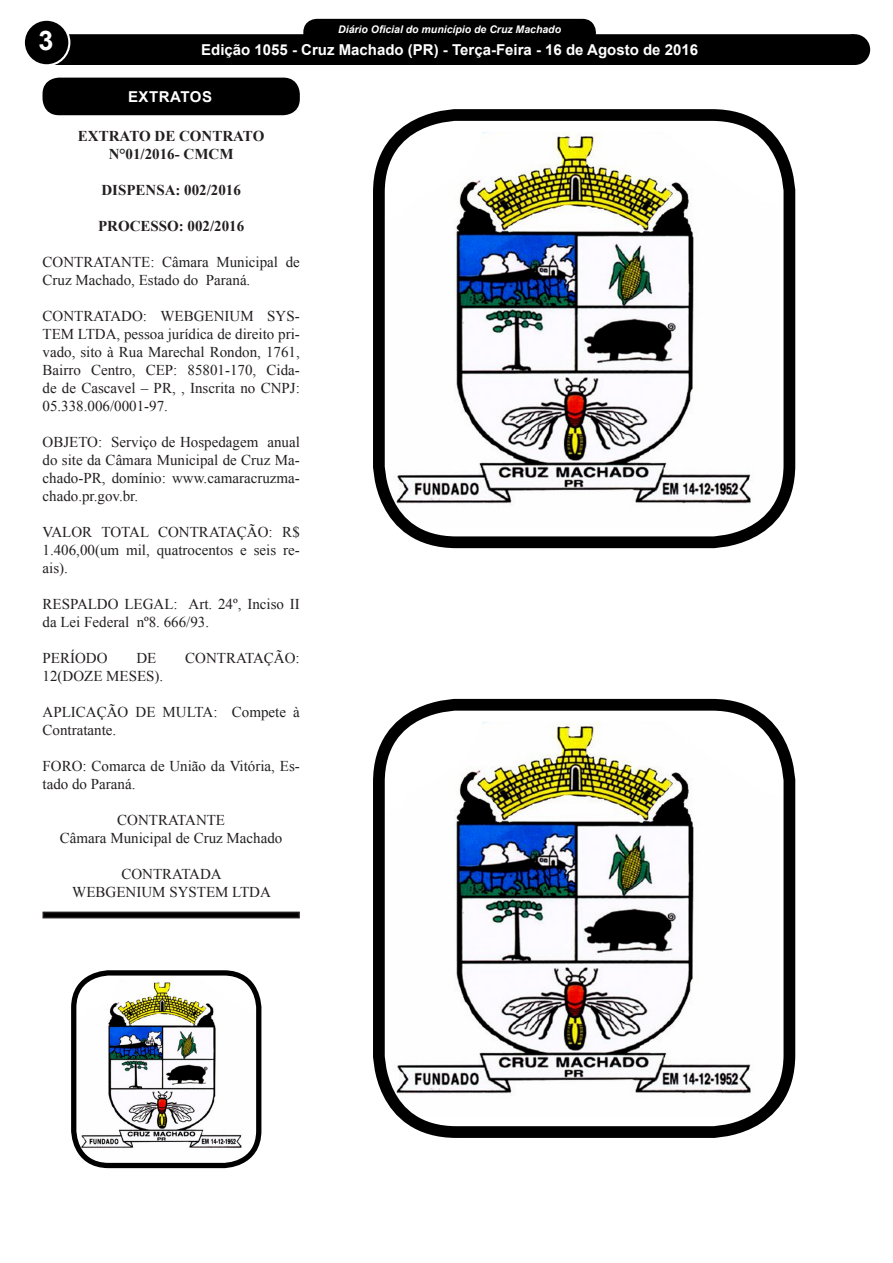
<style>
.page{position:relative;width:893px;height:1263px;background:#fff}
.page>*{position:absolute;margin:0;border:0;box-sizing:border-box;transform-origin:0 0}
.t1{font:700 27px "Arial";color:#fff}
.t2{font:15px/18px "Times New Roman";color:#231f20}
.t3{font:700 15px "Times New Roman";color:#231f20}
.t4{font:700 15px "Arial";color:#fff}
.t5{font:700 15px "Arial";letter-spacing:.035em;color:#fff}
.t6{font:italic 700 10.5px "Arial";color:#fff}
</style>
<div class="page">
<div style="left:305px;top:20px;width:289px;height:28px;background:#000;border-radius:12px"></div>
<div style="left:303px;top:19px;width:293px;height:31px;border:3px solid #000;border-radius:12px"></div>
<div style="left:39px;top:34px;width:815px;height:31px;background:#000;border:2px solid #000"></div>
<div style="left:24px;top:20px;width:45px;height:45px;background:#000;border-radius:50%"></div>
<div style="left:23px;top:19px;width:47px;height:47px;border:2px solid #fff;border-radius:50%"></div>
<div style="left:840px;top:35px;width:29px;height:29px;background:#000;border-radius:50%"></div>
<div style="left:839px;top:34px;width:31px;height:31px;border:2px solid #000;border-radius:50%"></div>
<div style="left:43px;top:78px;width:257px;height:37px;background:#000;border-radius:16px"></div>
<img style="left:77px;top:980px;width:182px;height:179px">
<div style="left:71px;top:970px;width:190px;height:198px;border:5px solid #000;border-radius:35px"></div>
<svg style="left:42px;top:911px;width:258px;height:8px;background:#333232"></svg>
<img style="left:386px;top:131px;width:403px;height:396px">
<div style="left:373px;top:109px;width:422px;height:439px;border:12px solid #000;border-radius:78px"></div>
<img style="left:386px;top:721px;width:403px;height:396px">
<div style="left:373px;top:699px;width:422px;height:439px;border:12px solid #000;border-radius:78px"></div>
<p class="t6" style="left:338px;top:22px;width:224px">Diário Oficial do município de Cruz Machado</p>
<p class="t4" style="left:201px;top:40px;width:498px">Edição 1055 - Cruz Machado (PR) - Terça-Feira - 16 de Agosto de 2016</p>
<p class="t5" style="left:128px;top:86px;width:85px">EXTRATOS</p>
<p class="t3" style="left:78px;top:125px;width:188px">EXTRATO DE CONTRATO</p>
<p class="t3" style="left:109px;top:143px;width:126px">N°01/2016- CMCM</p>
<p class="t3" style="left:101px;top:179px;width:141px">DISPENSA: 002/2016</p>
<p class="t3" style="left:98px;top:215px;width:148px">PROCESSO: 002/2016</p>
<p class="t2" style="left:43px;top:252px;width:259px">CONTRATANTE: Câmara Municipal de<br>Cruz Machado, Estado do Paraná.</p>
<p class="t2" style="left:43px;top:306px;width:259px;text-align:justify">CONTRATADO: WEBGENIUM SYS-TEM LTDA, pessoa jurídica de direito pri&shy;vado, sito à Rua Marechal Rondon, 1761, Bairro Centro, CEP: 85801-170, Cida&shy;de de Cascavel – PR, , Inscrita no CNPJ:<br>05.338.006/0001-97.</p>
<p class="t2" style="left:43px;top:432px;width:259px;text-align:justify">OBJETO: Serviço de Hospedagem anual do site da Câmara Municipal de Cruz Ma&shy;chado-PR, domínio: www.camaracruzma&shy;chado.pr.gov.br.</p>
<p class="t2" style="left:43px;top:522px;width:259px;text-align:justify">VALOR TOTAL CONTRATAÇÃO: R$ 1.406,00(um mil, quatrocentos e seis re&shy;ais).</p>
<p class="t2" style="left:43px;top:594px;width:259px">RESPALDO LEGAL: Art. 24º, Inciso II da Lei Federal nº8. 666/93.</p>
<p class="t2" style="left:43px;top:648px;width:66px">PERÍODO</p>
<p class="t2" style="left:136px;top:648px;width:21px">DE</p>
<p class="t2" style="left:185px;top:648px;width:116px">CONTRATAÇÃO:</p>
<p class="t2" style="left:43px;top:666px;width:122px">12(DOZE MESES).</p>
<p class="t2" style="left:43px;top:702px;width:259px">APLICAÇÃO DE MULTA: Compete à<br>Contratante.</p>
<p class="t2" style="left:43px;top:756px;width:259px">FORO: Comarca de União da Vitória, Es&shy;tado do Paraná.</p>
<p class="t2" style="left:117px;top:810px;width:109px">CONTRATANTE</p>
<p class="t2" style="left:60px;top:828px;width:224px">Câmara Municipal de Cruz Machado</p>
<p class="t2" style="left:121px;top:864px;width:102px">CONTRATADA</p>
<p class="t2" style="left:72px;top:882px;width:200px">WEBGENIUM SYSTEM LTDA</p>
<p class="t1" style="left:38px;top:21px;width:17px">3</p>
</div>
